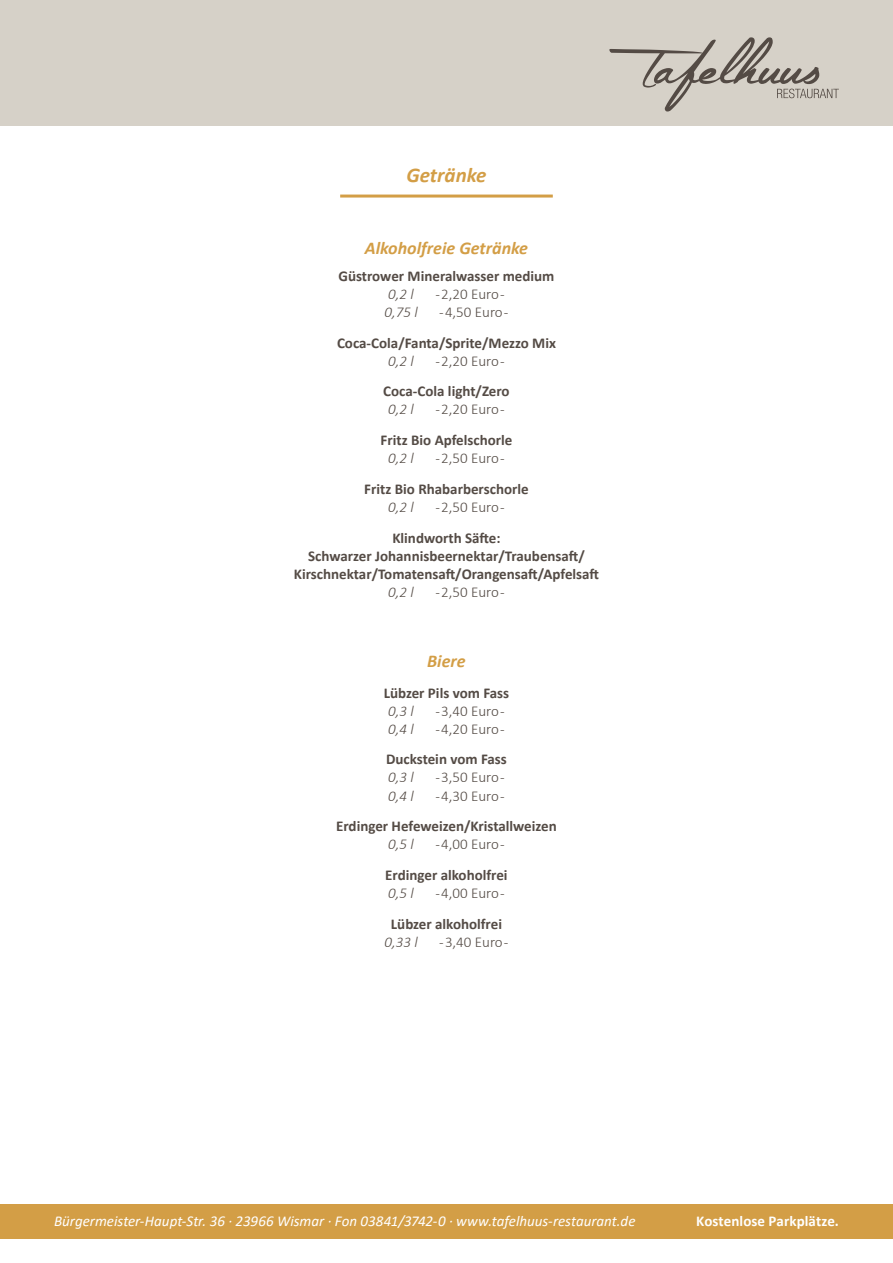
<style>
.page{position:relative;width:893px;height:1263px;background:#fff}
.page>*{position:absolute;margin:0;border:0;box-sizing:border-box;transform-origin:0 0}
.t1{font:italic 700 21px "Calibri";color:#d39e46}
.t2{font:italic 700 18px "Calibri";color:#d39e46}
.t3{font:700 15px/18px "Calibri";color:#544b45;text-align:center}
.t4{font:300 15px "Calibri";color:#544b45}
.t5{font:italic 15px "Calibri";color:#fff}
.t6{font:italic 300 15px "Calibri";color:#544b45}
.t7{font:700 15px "Calibri";letter-spacing:.005em;color:#fff}
</style>
<div class="page">
<div style="left:0;top:0;width:893px;height:125px;background:#d6d1c8"></div>
<div style="left:0;top:1204px;width:893px;height:34px;background:#d39e46"></div>
<svg style="left:609px;top:37px;width:230px;height:75px"></svg>
<hr style="left:340px;top:195px;width:213px;height:3px;background:#d39e46">
<h1 class="t1" style="left:406px;top:160px;width:82px">Getränke</h1>
<p class="t2" style="left:365px;top:236px;width:165px">Alkoholfreie Getränke</p>
<p class="t3" style="left:338px;top:266px;width:218px">Güstrower Mineralwasser medium</p>
<p class="t6" style="left:388px;top:284px;width:27px">0,2 l</p>
<p class="t4" style="left:435px;top:284px;width:71px">- 2,20 Euro -</p>
<p class="t6" style="left:384px;top:302px;width:35px">0,75 l</p>
<p class="t4" style="left:439px;top:302px;width:71px">- 4,50 Euro -</p>
<p class="t3" style="left:337px;top:333px;width:220px">Coca-Cola/Fanta/Sprite/Mezzo Mix</p>
<p class="t6" style="left:388px;top:351px;width:27px">0,2 l</p>
<p class="t4" style="left:435px;top:351px;width:71px">- 2,20 Euro -</p>
<p class="t3" style="left:383px;top:382px;width:128px">Coca-Cola light/Zero</p>
<p class="t6" style="left:388px;top:400px;width:27px">0,2 l</p>
<p class="t4" style="left:435px;top:400px;width:71px">- 2,20 Euro -</p>
<p class="t3" style="left:381px;top:431px;width:133px">Fritz Bio Apfelschorle</p>
<p class="t6" style="left:388px;top:449px;width:27px">0,2 l</p>
<p class="t4" style="left:435px;top:449px;width:71px">- 2,50 Euro -</p>
<p class="t3" style="left:364px;top:479px;width:166px">Fritz Bio Rhabarberschorle</p>
<p class="t6" style="left:388px;top:497px;width:27px">0,2 l</p>
<p class="t4" style="left:435px;top:497px;width:71px">- 2,50 Euro -</p>
<p class="t3" style="left:294px;top:528px;width:307px">Klindworth Säfte:<br>Schwarzer Johannisbeernektar/Traubensaft/<br>Kirschnektar/Tomatensaft/Orangensaft/Apfelsaft</p>
<p class="t6" style="left:388px;top:582px;width:27px">0,2 l</p>
<p class="t4" style="left:435px;top:582px;width:71px">- 2,50 Euro -</p>
<p class="t2" style="left:427px;top:648px;width:40px">Biere</p>
<p class="t3" style="left:384px;top:683px;width:127px">Lübzer Pils vom Fass</p>
<p class="t6" style="left:388px;top:701px;width:27px">0,3 l</p>
<p class="t4" style="left:435px;top:701px;width:71px">- 3,40 Euro -</p>
<p class="t6" style="left:388px;top:719px;width:27px">0,4 l</p>
<p class="t4" style="left:435px;top:719px;width:71px">- 4,20 Euro -</p>
<p class="t3" style="left:386px;top:750px;width:122px">Duckstein vom Fass</p>
<p class="t6" style="left:388px;top:768px;width:27px">0,3 l</p>
<p class="t4" style="left:435px;top:768px;width:71px">- 3,50 Euro -</p>
<p class="t6" style="left:388px;top:786px;width:27px">0,4 l</p>
<p class="t4" style="left:435px;top:786px;width:71px">- 4,30 Euro -</p>
<p class="t3" style="left:336px;top:817px;width:222px">Erdinger Hefeweizen/Kristallweizen</p>
<p class="t6" style="left:388px;top:835px;width:27px">0,5 l</p>
<p class="t4" style="left:435px;top:835px;width:71px">- 4,00 Euro -</p>
<p class="t3" style="left:385px;top:865px;width:124px">Erdinger alkoholfrei</p>
<p class="t6" style="left:388px;top:884px;width:27px">0,5 l</p>
<p class="t4" style="left:435px;top:884px;width:71px">- 4,00 Euro -</p>
<p class="t3" style="left:391px;top:914px;width:113px">Lübzer alkoholfrei</p>
<p class="t6" style="left:384px;top:932px;width:35px">0,33 l</p>
<p class="t4" style="left:439px;top:932px;width:71px">- 3,40 Euro -</p>
<p class="t5" style="left:54px;top:1210px;width:583px">Bürgermeister-Haupt-Str. 36 · 23966 Wismar · Fon 03841/3742-0 · www.tafelhuus-restaurant.de</p>
<p class="t7" style="left:696px;top:1210px;width:144px">Kostenlose Parkplätze.</p>
</div>
